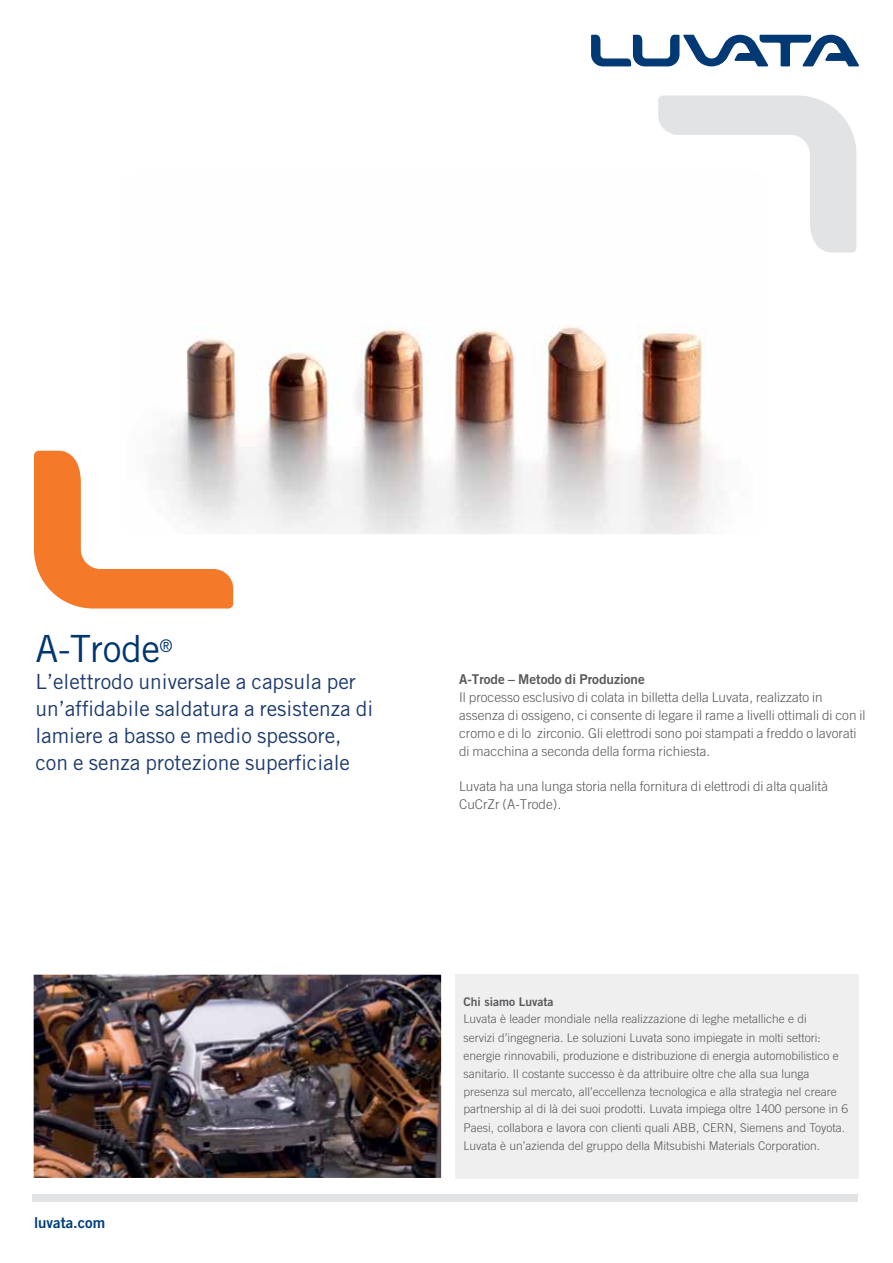
<style>
.page{position:relative;width:893px;height:1263px;background:#fff}
.page>*{position:absolute;margin:0;border:0;box-sizing:border-box;transform-origin:0 0}
.t1{font:37.5px "Trade Gothic LT Std";letter-spacing:-.01em;color:#003670}
.t2{font:21px/27px "Trade Gothic LT Std";color:#1e3b6e}
.t3{font:15px "Trade Gothic LT Std Bd 2";color:#003e7e}
.t4{font:300 13.5px/18px "Trade Gothic LT Std";color:#58595b}
.t5{font:13.5px "Trade Gothic LT Std Bd 2";color:#58595b}
.t6{font:300 12px/18px "Trade Gothic LT Std";color:#58595b}
.t7{font:12px "Trade Gothic LT Std Bd 2";color:#58595b}
.s1{font-family:"Trade Gothic LT Pro"}
</style>
<div class="page">
<img style="left:169px;top:326px;width:549px;height:207px">
<svg style="left:34px;top:451px;width:199px;height:157px"></svg>
<svg style="left:658px;top:96px;width:198px;height:156px"></svg>
<svg style="left:591px;top:35px;width:268px;height:31px"></svg>
<div style="left:32px;top:1194px;width:826px;height:8px;background:#e2e3e4"></div>
<div style="left:455px;top:974px;width:404px;height:204px;background:#efeff0"></div>
<img style="left:34px;top:975px;width:407px;height:203px">
<h1 class="t1" style="left:35px;top:626px;width:139px">A-Trode<sup>®</sup></h1>
<h2 class="t2" style="left:35px;top:668px;width:339px">L’elettrodo universale a capsula per un’affidabile saldatura a resistenza di lamiere a basso e medio spessore, con e senza protezione superficiale</h2>
<p class="t5" style="left:459px;top:671px;width:187px">A-Trode – Metodo di Produzione</p>
<p class="t4" style="left:459px;top:688px;width:408px">Il processo esclusivo di colata in billetta della Luvata, realizzato in assenza di ossigeno, ci consente di legare il rame a livelli ottimali di con il cromo e di lo zirconio. Gli elettrodi sono poi stampati a freddo o lavorati di macchina a seconda della forma richiesta.</p>
<p class="t4" style="left:459px;top:777px;width:371px">Luvata ha una lunga storia nella fornitura di elettrodi di alta qualità<br>CuCrZr (A-Trode).</p>
<p class="t3" style="left:34px;top:1213px;width:73px">luvata.com</p>
<p class="t7" style="left:463px;top:994px;width:91px">Chi siamo Luvata</p>
<p class="t6" style="left:463px;top:1009px;width:386px">Luvata è leader mondiale nella realizzazione di leghe metalliche e di<br>servizi d’ingegneria. Le soluzioni Luvata sono impiegate in molti settori: energie rinnovabili, produzione e distribuzione di energia automobilistico e sanitario. Il costante successo è da attribuire oltre che alla sua lunga presenza sul mercato, all’eccellenza tecnologica e alla strategia nel creare partnership al di là dei suoi prodotti. Luvata impiega oltre 1400 persone in <span class="s1">6</span></p>
<p class="t6" style="left:463px;top:1118px;width:383px">Paesi, collabora e lavora con clienti quali ABB, CERN, Siemens and Toyota.<br>Luvata è un’azienda del gruppo della Mitsubishi Materials Corporation.</p>
</div>
